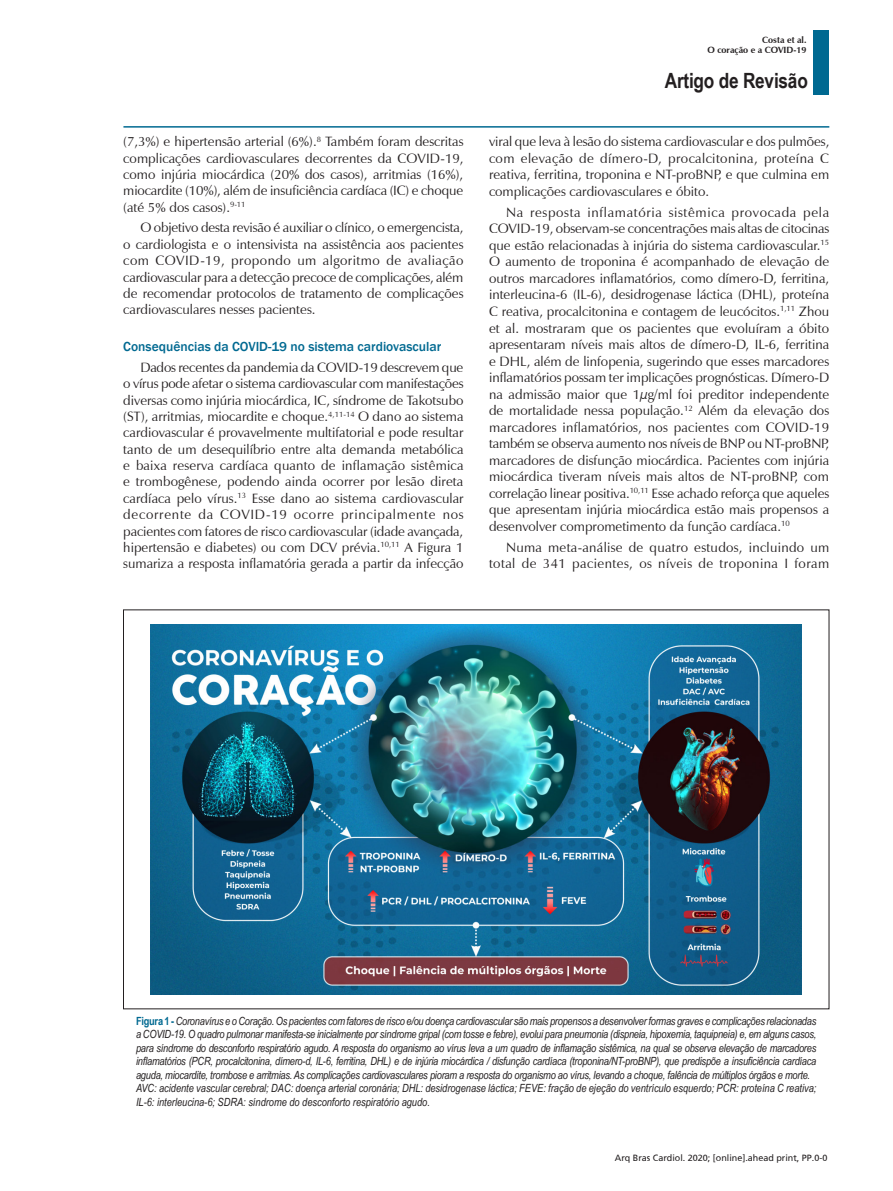
<style>
.page{position:relative;width:893px;height:1191px;background:#fff}
.page>*{position:absolute;margin:0;border:0;box-sizing:border-box;transform-origin:0 0}
.t1{font:700 21px "Arial Narrow";letter-spacing:-.01em;color:#231f20}
.t2{font:13.5px/16.5px "Zapf Humanist 601 BT";color:#231f20;text-align:justify}
.t3{font:13.5px/16.5px "Zapf Humanist 601 BT";letter-spacing:.03em;color:#231f20;text-align:right}
.t4{font:500 13.5px "Franklin Gothic";color:#006991}
.t5{font:italic 11.25px/13.5px "Arial Narrow";letter-spacing:-.02em;color:#231f20}
.t6{font:9px "Frutiger";color:#231f20}
.t7{font:700 9px/10.8px "Zapf Humanist 601 BT";color:#231f20;text-align:right}
.s1{font-weight:700;font-style:normal;color:#006991}
</style>
<div class="page">
<hr style="left:123px;top:126px;width:706px;height:2px;background:#006991">
<div style="left:813px;top:30px;width:16px;height:64px;background:#006991"></div>
<img style="left:151px;top:624px;width:650px;height:370px">
<p class="t7" style="left:707px;top:34px;width:101px">Costa et al.<br>O coração e a COVID-19</p>
<p class="t2" style="left:123px;top:134px;width:342px">(7,3%) e hipertensão arterial (6%).<sup>8</sup> Também foram descritas complicações cardiovasculares decorrentes da COVID-19, como injúria miocárdica (20% dos casos), arritmias (16%), miocardite (10%), além de insuficiência cardíaca (IC) e choque (até 5% dos casos).<sup>9-11</sup></p>
<p class="t2" style="left:123px;top:220px;width:342px;text-indent:17px">O objetivo desta revisão é auxiliar o clínico, o emergencista, o cardiologista e o intensivista na assistência aos pacientes com COVID-19, propondo um algoritmo de avaliação cardiovascular para a detecção precoce de complicações, além de recomendar protocolos de tratamento de complicações cardiovasculares nesses pacientes.</p>
<p class="t4" style="left:123px;top:338px;width:319px">Consequências da COVID-19 no sistema cardiovascular</p>
<p class="t2" style="left:123px;top:359px;width:342px;text-indent:17px">Dados recentes da pandemia da COVID-19 descrevem que o vírus pode afetar o sistema cardiovascular com manifestações diversas como injúria miocárdica, IC, síndrome de Takotsubo (ST), arritmias, miocardite e choque.<sup>4,11-14</sup> O dano ao sistema cardiovascular é provavelmente multifatorial e pode resultar tanto de um desequilíbrio entre alta demanda metabólica e baixa reserva cardíaca quanto de inflamação sistêmica e trombogênese, podendo ainda ocorrer por lesão direta cardíaca pelo vírus.<sup>13</sup> Esse dano ao sistema cardiovascular decorrente da COVID-19 ocorre principalmente nos pacientes com fatores de risco cardiovascular (idade avançada, hipertensão e diabetes) ou com DCV prévia.<sup>10,11</sup> A Figura 1 sumariza a resposta inflamatória gerada a partir da infecção</p>
<h1 class="t1" style="left:665px;top:65px;width:145px">Artigo de Revisão</h1>
<p class="t2" style="left:489px;top:133px;width:342px">viral que leva à lesão do sistema cardiovascular e dos pulmões, com elevação de dímero-D, procalcitonina, proteína C reativa, ferritina, troponina e NT-proBNP, e que culmina em complicações cardiovasculares e óbito.</p>
<p class="t2" style="left:489px;top:204px;width:342px;text-indent:17px">Na resposta inflamatória sistêmica provocada pela COVID-19, observam-se concentrações mais altas de citocinas que estão relacionadas à injúria do sistema cardiovascular.<sup>15<br></sup>O aumento de troponina é acompanhado de elevação de outros marcadores inflamatórios, como dímero-D, ferritina, interleucina-6 (IL-6), desidrogenase láctica (DHL), proteína C reativa, procalcitonina e contagem de leucócitos.<sup>1,11</sup> Zhou et al. mostraram que os pacientes que evoluíram a óbito apresentaram níveis mais altos de dímero-D, IL-6, ferritina e DHL, além de linfopenia, sugerindo que esses marcadores inflamatórios possam ter implicações prognósticas. Dímero-D na admissão maior que 1µg/ml foi preditor independente de mortalidade nessa população.<sup>12</sup> Além da elevação dos marcadores inflamatórios, nos pacientes com COVID-19 também se observa aumento nos níveis de BNP ou NT-proBNP, marcadores de disfunção miocárdica. Pacientes com injúria miocárdica tiveram níveis mais altos de NT-proBNP, com correlação linear positiva.<sup>10,11</sup> Esse achado reforça que aqueles que apresentam injúria miocárdica estão mais propensos a desenvolver comprometimento da função cardíaca.<sup>10</sup></p>
<p class="t3" style="left:489px;top:539px;width:342px">Numa meta-análise de quatro estudos, incluindo um total de 341 pacientes, os níveis de troponina I foram</p>
<p class="t5" style="left:136px;top:1014px;width:682px"><span class="s1">Figura 1 -</span> Coronavírus e o Coração. Os pacientes com fatores de risco e/ou doença cardiovascular são mais propensos a desenvolver formas graves e complicações relacionadas a COVID-19. O quadro pulmonar manifesta-se inicialmente por síndrome gripal (com tosse e febre), evolui para pneumonia (dispneia, hipoxemia, taquipneia) e, em alguns casos, para síndrome do desconforto respiratório agudo. A resposta do organismo ao vírus leva a um quadro de inflamação sistêmica, na qual se observa elevação de marcadores inflamatórios (PCR, procalcitonina, dímero-d, IL-6, ferritina, DHL) e de injúria miocárdica / disfunção cardíaca (troponina/NT-proBNP), que predispõe a insuficiência cardíaca aguda, miocardite, trombose e arritmias. As complicações cardiovasculares pioram a resposta do organismo ao vírus, levando a choque, falência de múltiplos órgãos e morte.<br>AVC: acidente vascular cerebral; DAC: doença arterial coronária; DHL: desidrogenase láctica; FEVE: fração de ejeção do ventrículo esquerdo; PCR: proteína C reativa; IL-6: interleucina-6; SDRA: síndrome do desconforto respiratório agudo.</p>
<p class="t6" style="left:615px;top:1153px;width:214px">Arq Bras Cardiol. 2020; [online].ahead print, PP.0-0</p>
</div>
